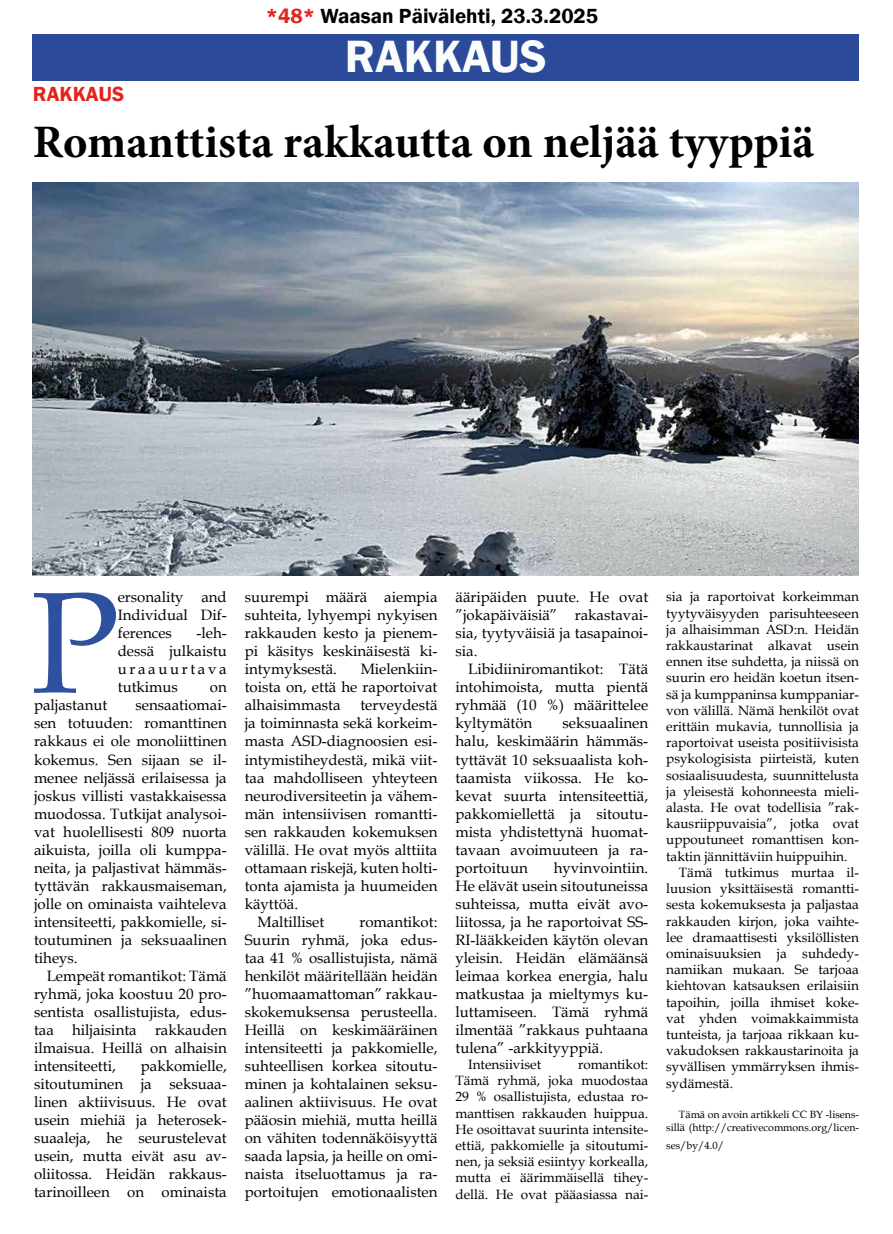
<style>
.page{position:relative;width:893px;height:1234px;background:#fff}
.page>*{position:absolute;margin:0;border:0;box-sizing:border-box;transform-origin:0 0}
.t1{font:143.85px "Book Antiqua";color:#2d519f}
.t2{font:700 46.5px "Minion Pro";letter-spacing:-.005em;color:#000}
.t3{font:600 46.5px "Franklin Gothic";color:#fbfdfc}
.t4{font:600 21px "Franklin Gothic";color:#000}
.t5{font:600 21px "Franklin Gothic";color:#e5231e}
.t6{font:15px/18px "Book Antiqua";color:#000;text-align:justify}
.t7{font:13.5px/16.2px "Book Antiqua";color:#000;text-align:justify}
.t8{font:10.5px/12.6px "Book Antiqua";color:#000;text-align:right}
.s1{color:#e5231d}
</style>
<div class="page">
<div style="left:33px;top:34px;width:826px;height:47px;background:#2c4a9a"></div>
<img style="left:33px;top:183px;width:826px;height:392px">
<h3 class="t4" style="left:266px;top:3px;width:334px"><span class="s1">*48*</span> Waasan Päivälehti, 23.3.2025</h3>
<h2 class="t3" style="left:345px;top:28px;width:204px">RAKKAUS</h2>
<h3 class="t5" style="left:33px;top:81px;width:93px">RAKKAUS</h3>
<h2 class="t2" style="left:33px;top:109px;width:783px">Romanttista rakkautta on neljää tyyppiä</h2>
<h1 class="t1" style="left:31px;top:543px;width:88px">P</h1>
<p class="t6" style="left:118px;top:587px;width:110px">ersonality and Individual Dif&shy;ferences</p>
<p class="t6" style="left:118px;top:623px;width:110px;text-indent:79px">-leh&shy;dessä julkaistu uraauurtava tutkimus</p>
<p class="t6" style="left:210px;top:677px;width:18px">on</p>
<p class="t6" style="left:34px;top:695px;width:75px">paljastanut</p>
<p class="t6" style="left:34px;top:695px;width:194px;text-indent:102px">sensaatiomai&shy;sen totuuden: romanttinen rakkaus ei ole monoliittinen kokemus. Sen sijaan se il&shy;menee neljässä erilaisessa ja joskus villisti vastakkaisessa muodossa. Tutkijat analysoi&shy;vat huolellisesti 809 nuorta aikuista, joilla oli kumppa&shy;neita, ja paljastivat hämmäs&shy;tyttävän rakkausmaiseman, jolle on ominaista vaihteleva intensiteetti, pakkomielle, si&shy;toutuminen ja seksuaalinen tiheys.</p>
<p class="t6" style="left:34px;top:965px;width:194px;text-indent:13px">Lempeät romantikot: Tämä ryhmä, joka koostuu 20 pro&shy;sentista osallistujista, edus&shy;taa hiljaisinta rakkauden ilmaisua. Heillä on alhaisin intensiteetti,</p>
<p class="t6" style="left:34px;top:1055px;width:194px;text-indent:107px">pakkomielle, sitoutuminen ja seksuaa&shy;linen aktiivisuus. He ovat usein miehiä ja heterosek&shy;suaaleja, he seurustelevat usein, mutta eivät asu av&shy;oliitossa. Heidän rakkaus&shy;tarinoilleen on ominaista</p>
<p class="t6" style="left:245px;top:587px;width:194px">suurempi määrä aiempia suhteita, lyhyempi nykyisen rakkauden kesto ja pienem&shy;pi käsitys keskinäisestä ki&shy;intymyksestä.</p>
<p class="t6" style="left:245px;top:659px;width:194px;text-indent:116px">Mielenkiin&shy;toista on, että he raportoivat alhaisimmasta</p>
<p class="t6" style="left:360px;top:695px;width:79px">terveydestä</p>
<p class="t6" style="left:245px;top:713px;width:194px">ja toiminnasta sekä korkeim-</p>
<p class="t6" style="left:245px;top:731px;width:194px">masta ASD-diagnoosien esi-</p>
<p class="t6" style="left:245px;top:749px;width:194px">intymistiheydestä, mikä viit-</p>
<p class="t6" style="left:245px;top:767px;width:194px">taa mahdolliseen yhteyteen</p>
<p class="t6" style="left:245px;top:785px;width:194px">neurodiversiteetin ja vähem-</p>
<p class="t6" style="left:245px;top:803px;width:194px">män intensiivisen romantti-</p>
<p class="t6" style="left:245px;top:821px;width:194px">sen rakkauden kokemuksen</p>
<p class="t6" style="left:245px;top:839px;width:194px">välillä. He ovat myös alttiita</p>
<p class="t6" style="left:245px;top:857px;width:194px">ottamaan riskejä, kuten holti-</p>
<p class="t6" style="left:245px;top:875px;width:194px">tonta ajamista ja huumeiden</p>
<p class="t6" style="left:245px;top:893px;width:55px">käyttöä.</p>
<p class="t6" style="left:257px;top:911px;width:68px">Maltilliset</p>
<p class="t6" style="left:245px;top:911px;width:194px;text-indent:115px">romantikot:<br>Suurin ryhmä, joka edus&shy;taa 41 % osallistujista, nämä henkilöt määritellään heidän ”huomaamattoman” rakkau&shy;skokemuksensa perusteella.<br>Heillä on keskimääräinen intensiteetti ja pakkomielle, suhteellisen korkea sitoutu&shy;minen ja kohtalainen seksu&shy;aalinen aktiivisuus. He ovat pääosin miehiä, mutta heillä on vähiten todennäköisyyttä saada lapsia, ja heille on omi&shy;naista itseluottamus ja ra&shy;portoitujen emotionaalisten</p>
<p class="t6" style="left:455px;top:587px;width:194px">ääripäiden puute. He ovat ”jokapäiväisiä” rakastavai&shy;sia, tyytyväisiä ja tasapainoi&shy;sia.</p>
<p class="t6" style="left:455px;top:659px;width:194px;text-indent:13px">Libidiiniromantikot: Tätä intohimoista, mutta pientä ryhmää (10 %) määrittelee kyltymätön</p>
<p class="t6" style="left:455px;top:713px;width:194px;text-indent:107px">seksuaalinen halu, keskimäärin hämmäs&shy;tyttävät 10 seksuaalista koh&shy;taamista viikossa. He ko&shy;kevat suurta intensiteettiä, pakkomiellettä ja sitoutu&shy;mista yhdistettynä huomat&shy;tavaan avoimuuteen ja ra&shy;portoituun</p>
<p class="t6" style="left:455px;top:857px;width:194px;text-indent:98px">hyvinvointiin.<br>He elävät usein sitoutuneissa suhteissa, mutta eivät avo&shy;liitossa, ja he raportoivat SS-RI-lääkkeiden käytön olevan yleisin. Heidän elämäänsä leimaa korkea energia, halu matkustaa ja mieltymys ku&shy;luttamiseen. Tämä ryhmä ilmentää ”rakkaus puhtaana tulena” -arkkityyppiä.</p>
<p class="t7" style="left:468px;top:1055px;width:74px">Intensiiviset</p>
<p class="t7" style="left:455px;top:1055px;width:194px;text-indent:123px">romantikot:<br>Tämä ryhmä, joka muodostaa 29 % osallistujista, edustaa ro&shy;manttisen rakkauden huippua.<br>He osoittavat suurinta intensite&shy;ettiä, pakkomielle ja sitoutumi&shy;nen, ja seksiä esiintyy korkealla, mutta ei äärimmäisellä tihey&shy;dellä. He ovat pääasiassa nai-</p>
<p class="t7" style="left:666px;top:588px;width:194px">sia ja raportoivat korkeimman</p>
<p class="t7" style="left:666px;top:604px;width:194px">tyytyväisyyden parisuhteeseen</p>
<p class="t7" style="left:666px;top:620px;width:194px">ja alhaisimman ASD:n. Heidän</p>
<p class="t7" style="left:666px;top:636px;width:194px">rakkaustarinat alkavat usein</p>
<p class="t7" style="left:666px;top:653px;width:194px">ennen itse suhdetta, ja niissä on</p>
<p class="t7" style="left:666px;top:669px;width:194px">suurin ero heidän koetun itsen-</p>
<p class="t7" style="left:666px;top:685px;width:194px">sä ja kumppaninsa kumppaniar-</p>
<p class="t7" style="left:666px;top:701px;width:194px">von välillä. Nämä henkilöt ovat</p>
<p class="t7" style="left:666px;top:717px;width:194px">erittäin mukavia, tunnollisia ja</p>
<p class="t7" style="left:666px;top:734px;width:194px">raportoivat useista positiivisista</p>
<p class="t7" style="left:666px;top:750px;width:194px">psykologisista piirteistä, kuten</p>
<p class="t7" style="left:666px;top:766px;width:194px">sosiaalisuudesta, suunnittelusta</p>
<p class="t7" style="left:666px;top:782px;width:194px">ja yleisestä kohonneesta mieli-</p>
<p class="t7" style="left:666px;top:798px;width:194px">alasta. He ovat todellisia ”rak-</p>
<p class="t7" style="left:666px;top:815px;width:194px">kausriippuvaisia”, jotka ovat</p>
<p class="t7" style="left:666px;top:831px;width:194px">uppoutuneet romanttisen kon-</p>
<p class="t7" style="left:666px;top:847px;width:183px">taktin jännittäviin huippuihin.</p>
<p class="t7" style="left:679px;top:863px;width:181px">Tämä tutkimus murtaa il-</p>
<p class="t7" style="left:666px;top:879px;width:194px">luusion yksittäisestä romantti-</p>
<p class="t7" style="left:666px;top:896px;width:194px">sesta kokemuksesta ja paljastaa</p>
<p class="t7" style="left:666px;top:912px;width:194px">rakkauden kirjon, joka vaihte-</p>
<p class="t7" style="left:666px;top:928px;width:194px">lee dramaattisesti yksilöllisten</p>
<p class="t7" style="left:666px;top:944px;width:194px">ominaisuuksien ja suhdedy-</p>
<p class="t7" style="left:666px;top:960px;width:194px">namiikan mukaan. Se tarjoaa</p>
<p class="t7" style="left:666px;top:977px;width:194px">kiehtovan katsauksen erilaisiin</p>
<p class="t7" style="left:666px;top:993px;width:194px">tapoihin, joilla ihmiset koke-</p>
<p class="t7" style="left:666px;top:1009px;width:194px">vat yhden voimakkaimmista</p>
<p class="t7" style="left:666px;top:1025px;width:194px">tunteista, ja tarjoaa rikkaan ku-</p>
<p class="t7" style="left:666px;top:1041px;width:194px">vakudoksen rakkaustarinoita ja</p>
<p class="t7" style="left:666px;top:1058px;width:194px">syvällisen ymmärryksen ihmis-</p>
<p class="t7" style="left:666px;top:1074px;width:68px">sydämestä.</p>
<p class="t8" style="left:666px;top:1107px;width:194px">Tämä on avoin artikkeli CC BY -lisens&shy;sillä (http://creativecommons.org/licen-</p>
<p class="t8" style="left:666px;top:1138px;width:59px">ses/by/4.0/</p>
</div>
